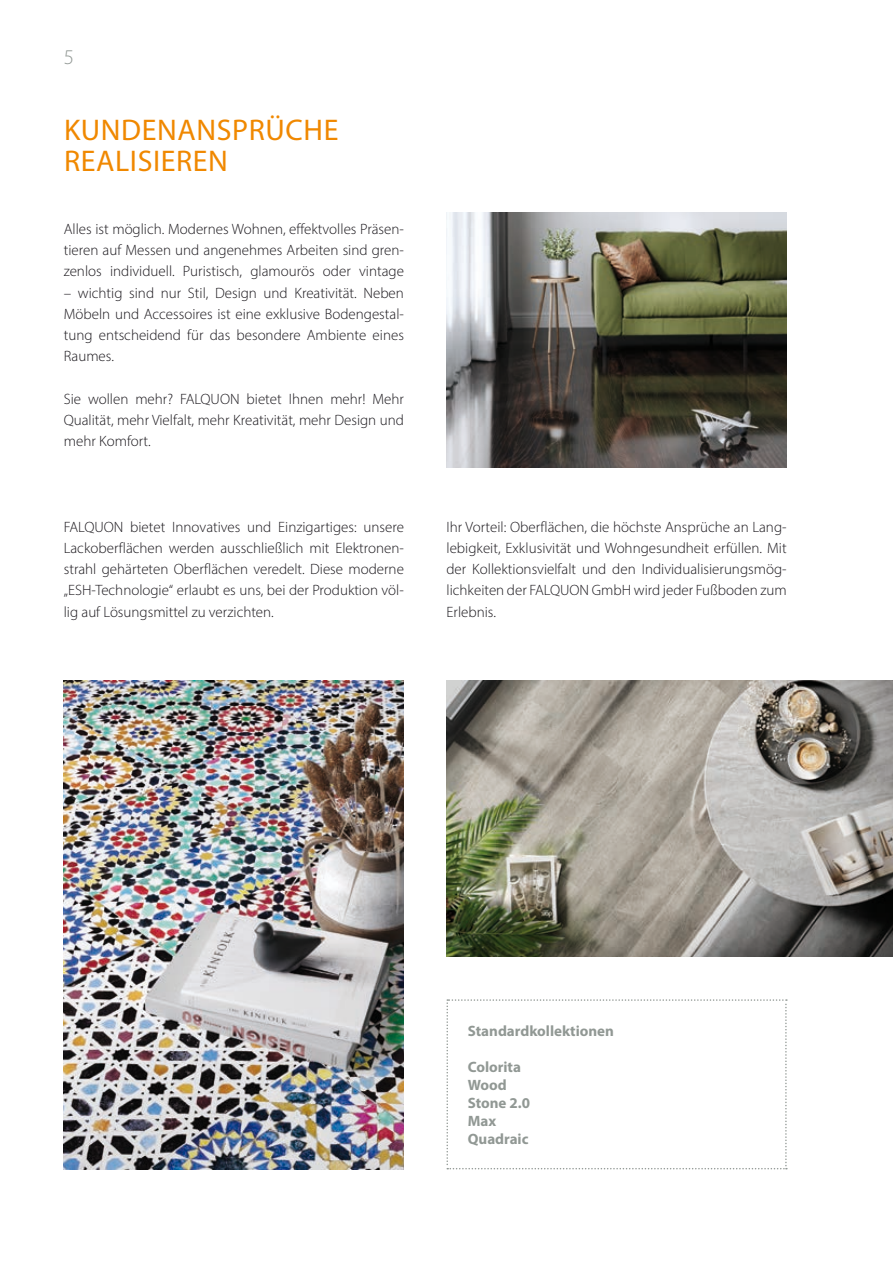
<style>
.page{position:relative;width:893px;height:1263px;background:#fff}
.page>*{position:absolute;margin:0;border:0;box-sizing:border-box;transform-origin:0 0}
.t1{font:30px "Myriad Pro";letter-spacing:.02em;color:#f08800}
.t2{font:300 21px "Myriad Pro";color:#919894}
.t3{font:300 15px/21.3px "Myriad Pro";color:#1a171c;text-align:justify}
.t4{font:700 15px/18px "Myriad Pro";color:#919894}
</style>
<div class="page">
<svg style="left:446px;top:999px;width:341px;height:170px"></svg>
<img style="left:446px;top:213px;width:341px;height:255px">
<img style="left:64px;top:680px;width:340px;height:489px">
<img style="left:446px;top:680px;width:447px;height:277px">
<h2 class="t2" style="left:64px;top:44px;width:12px">5</h2>
<h1 class="t1" style="left:64px;top:112px;width:276px">KUNDENANSPRÜCHE</h1>
<h1 class="t1" style="left:64px;top:143px;width:165px">REALISIEREN</h1>
<p class="t3" style="left:64px;top:218px;width:342px">Alles ist möglich. Modernes Wohnen, effektvolles Präsen&shy;tieren auf Messen und angenehmes Arbeiten sind gren&shy;zenlos individuell. Puristisch, glamourös oder vintage</p>
<p class="t3" style="left:64px;top:282px;width:342px">– wichtig sind nur Stil, Design und Kreativität. Neben Möbeln und Accessoires ist eine exklusive Bodengestal&shy;tung entscheidend für das besondere Ambiente eines Raumes.</p>
<p class="t3" style="left:64px;top:388px;width:342px">Sie wollen mehr? FALQUON bietet Ihnen mehr! Mehr Qualität, mehr Vielfalt, mehr Kreativität, mehr Design und mehr Komfort.</p>
<p class="t3" style="left:64px;top:516px;width:342px">FALQUON bietet Innovatives und Einzigartiges: unsere Lackoberflächen werden ausschließlich mit Elektronen&shy;strahl gehärteten Oberflächen veredelt. Diese moderne „ESH-Technologie“ erlaubt es uns, bei der Produktion völ&shy;lig auf Lösungsmittel zu verzichten.</p>
<p class="t3" style="left:446px;top:516px;width:342px">Ihr Vorteil: Oberflächen, die höchste Ansprüche an Lang&shy;lebigkeit, Exklusivität und Wohngesundheit erfüllen. Mit der Kollektionsvielfalt und den Individualisierungsmög&shy;lichkeiten der FALQUON GmbH wird jeder Fußboden zum Erlebnis.</p>
<p class="t4" style="left:468px;top:1021px;width:148px">Standardkollektionen</p>
<p class="t4" style="left:468px;top:1057px;width:64px">Colorita<br>Wood<br>Stone 2.0<br>Max<br>Quadraic</p>
</div>
